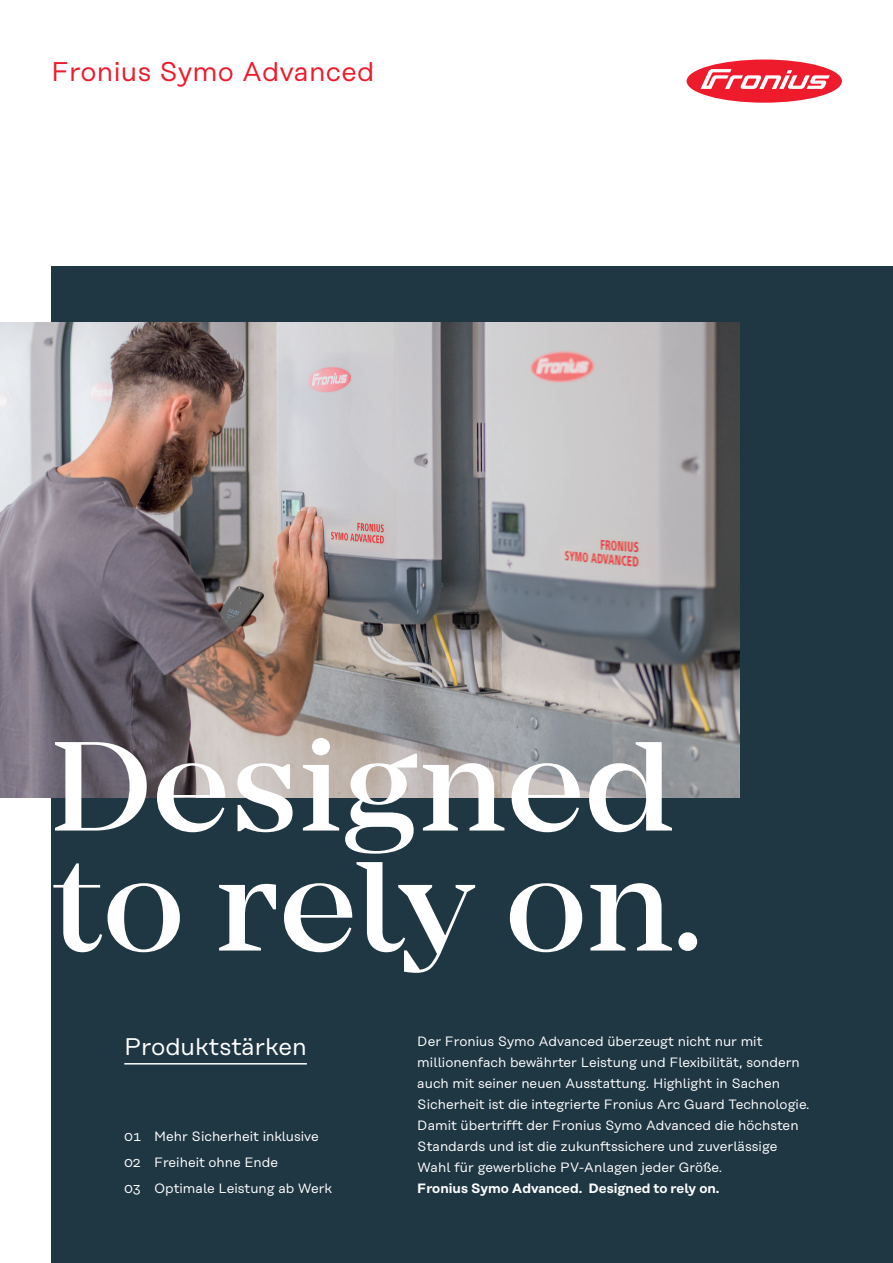
<style>
.page{position:relative;width:893px;height:1263px;background:#fff}
.page>*{position:absolute;margin:0;border:0;box-sizing:border-box;transform-origin:0 0}
.t1{font:500 132px/120px "Mirador";color:#fff}
.t2{font:27px "Rational Text";letter-spacing:.01em;color:#ee1b2d}
.t3{font:24px "Rational Text";color:#fff}
.t4{font:13.5px/21px "Rational Text";color:#fff}
.t5{font:600 13.5px "Rational Text";color:#fff}
</style>
<div class="page">
<div style="left:51px;top:267px;width:842px;height:996px;background:#1f3643"></div>
<img style="left:0;top:323px;width:740px;height:474px">
<div style="left:687px;top:60px;width:155px;height:43px;background:#ee1b2d;border-radius:50%"></div>
<svg style="left:700px;top:69px;width:130px;height:20px"></svg>
<hr style="left:124px;top:1063px;width:183px;height:1px;background:#fff">
<h2 class="t2" style="left:51px;top:56px;width:325px">Fronius Symo Advanced</h2>
<h1 class="t1" style="left:51px;top:727px;width:651px">Designed to rely on.</h1>
<h3 class="t3" style="left:124px;top:1033px;width:184px">Produktstärken</h3>
<p class="t4" style="left:417px;top:1031px;width:394px">Der Fronius Symo Advanced überzeugt nicht nur mit millionenfach bewährter Leistung und Flexibilität, sondern auch mit seiner neuen Ausstattung. Highlight in Sachen Sicherheit ist die integrierte Fronius Arc Guard Technologie.<br>Damit übertrifft der Fronius Symo Advanced die höchsten Standards und ist die zukunftssichere und zuverlässige Wahl für gewerbliche PV-Anlagen jeder Größe.</p>
<p class="t5" style="left:417px;top:1181px;width:304px">Fronius Symo Advanced. Designed to rely on.</p>
<p class="t4" style="left:124px;top:1123px;width:209px;line-height:26.2px">01 Mehr Sicherheit inklusive<br>02 Freiheit ohne Ende<br>03 Optimale Leistung ab Werk</p>
</div>
